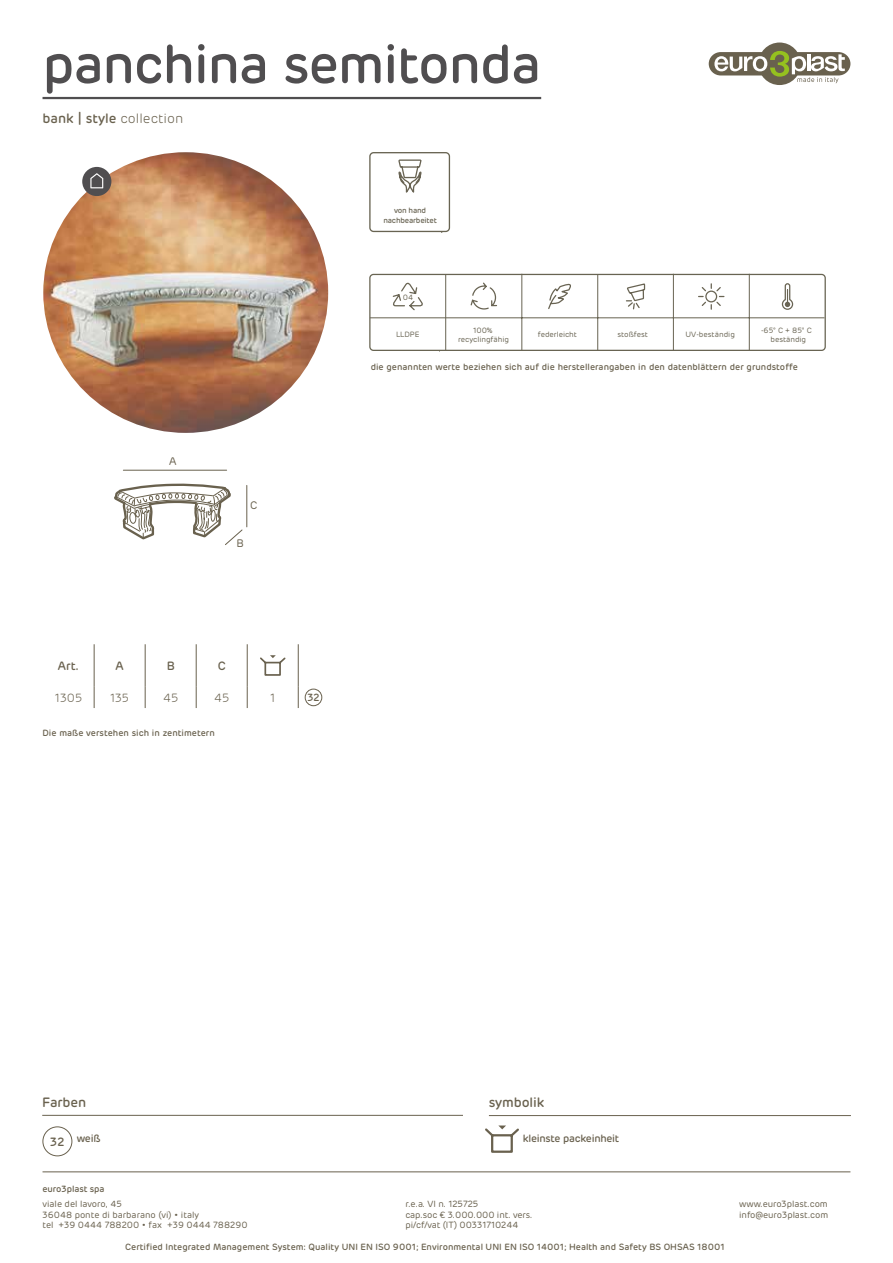
<style>
.page{position:relative;width:893px;height:1263px;background:#fff}
.page>*{position:absolute;margin:0;border:0;box-sizing:border-box;transform-origin:0 0}
.t1{font:500 54px "Rubrik";letter-spacing:-.025em;color:#504e50}
.t2{font:500 13.5px "Rubrik";letter-spacing:-.01em;color:#69614e}
.t3{font:500 12px "Rubrik";color:#69614e}
.t4{font:300 12px "Rubrik";color:#69614e}
.t5{font:300 11.85px "Rubrik";color:#69614e}
.t6{font:10.95px "Rubrik";color:#69614e}
.t7{font:500 10.5px "Rubrik";letter-spacing:-.025em;color:#69614e}
.t8{font:500 10.35px "Rubrik";color:#69614e}
.t9{font:500 9px "Rubrik";color:#69614e}
.t10{font:9px/10.5px "Rubrik";letter-spacing:-.01em;color:#69614e}
.t11{font:7.65px/9.1px "Rubrik";letter-spacing:-.01em;color:#696453;text-align:center}
.t12{font:500 7.65px/9.3px "Rubrik";letter-spacing:-.025em;color:#696453;text-align:center}
.s1{font-weight:300}
.s2{font-size:12px}
</style>
<div class="page">
<hr style="left:43px;top:1171px;width:807px;height:1px;background:#69614e">
<div style="left:758px;top:43px;width:43px;height:42px;background:#69614e;border-radius:50%"></div>
<div style="left:709px;top:52px;width:141px;height:23px;background:#69614e;border-radius:12px"></div>
<svg style="left:714px;top:51px;width:131px;height:32px"></svg>
<hr style="left:43px;top:97px;width:498px;height:2px;background:#504e50">
<img style="left:43px;top:152px;width:285px;height:281px">
<div style="left:82px;top:167px;width:29px;height:29px;background:#504e50;border-radius:50%"></div>
<svg style="left:90px;top:173px;width:13px;height:15px"></svg>
<hr style="left:196px;top:644px;width:1px;height:43px;background:#69614e">
<svg style="left:196px;top:687px;width:1px;height:21px"></svg>
<svg style="left:298px;top:687px;width:1px;height:21px"></svg>
<hr style="left:298px;top:644px;width:1px;height:43px;background:#69614e">
<hr style="left:247px;top:644px;width:1px;height:43px;background:#69614e">
<svg style="left:247px;top:687px;width:1px;height:21px"></svg>
<hr style="left:94px;top:644px;width:1px;height:43px;background:#69614e">
<hr style="left:145px;top:644px;width:1px;height:43px;background:#69614e">
<svg style="left:94px;top:687px;width:1px;height:21px"></svg>
<svg style="left:145px;top:687px;width:1px;height:21px"></svg>
<svg style="left:260px;top:655px;width:26px;height:21px"></svg>
<div style="left:305px;top:689px;width:17px;height:17px;border:1px solid #69614e;border-radius:50%"></div>
<svg style="left:114px;top:483px;width:129px;height:62px"></svg>
<hr style="left:123px;top:470px;width:104px;height:1px;background:#69614e">
<hr style="left:246px;top:485px;width:1px;height:42px;background:#69614e">
<hr style="left:370px;top:318px;width:454px;height:1px;background:#686452">
<hr style="left:522px;top:274px;width:1px;height:76px;background:#686452">
<hr style="left:597px;top:274px;width:1px;height:77px;background:#686452">
<hr style="left:673px;top:274px;width:1px;height:76px;background:#686452">
<hr style="left:749px;top:274px;width:1px;height:76px;background:#686452">
<svg style="left:698px;top:282px;width:96px;height:28px"></svg>
<svg style="left:547px;top:283px;width:99px;height:66px"></svg>
<hr style="left:445px;top:274px;width:1px;height:77px;background:#686452">
<svg style="left:392px;top:282px;width:31px;height:29px"></svg>
<svg style="left:470px;top:282px;width:27px;height:28px"></svg>
<div style="left:369px;top:274px;width:457px;height:77px;border:1px solid #686452;border-radius:4px"></div>
<svg style="left:398px;top:159px;width:24px;height:34px"></svg>
<div style="left:369px;top:152px;width:81px;height:80px;border:1px solid #686452;border-radius:4px"></div>
<hr style="left:42px;top:1115px;width:421px;height:1px;background:#69614e">
<div style="left:43px;top:1126px;width:29px;height:30px;border:1px solid #69614e;border-radius:50%"></div>
<hr style="left:489px;top:1115px;width:362px;height:1px;background:#69614e">
<svg style="left:485px;top:1125px;width:34px;height:28px"></svg>
<h1 class="t1" style="left:43px;top:30px;width:500px">panchina semitonda</h1>
<h2 class="t2" style="left:43px;top:110px;width:142px">bank | style <span class="s1">collection</span></h2>
<p class="t12" style="left:383px;top:206px;width:55px">von hand nachbearbeitet</p>
<p class="t11" style="left:403px;top:293px;width:12px">04</p>
<p class="t11" style="left:458px;top:325px;width:52px">100% recyclingfähig</p>
<p class="t11" style="left:396px;top:330px;width:25px">LLDPE</p>
<p class="t11" style="left:538px;top:330px;width:41px">federleicht</p>
<p class="t11" style="left:618px;top:330px;width:32px">stoßfest</p>
<p class="t11" style="left:685px;top:330px;width:51px">UV-beständig</p>
<p class="t11" style="left:761px;top:325px;width:52px">-65° C + 85° C</p>
<p class="t11" style="left:771px;top:335px;width:37px">beständig</p>
<p class="t6" style="left:169px;top:454px;width:9px">A</p>
<p class="t6" style="left:250px;top:498px;width:9px">C</p>
<p class="t6" style="left:236px;top:536px;width:9px">B</p>
<h3 class="t3" style="left:58px;top:658px;width:23px">Art.</h3>
<h3 class="t3" style="left:116px;top:658px;width:10px">A</h3>
<h3 class="t3" style="left:167px;top:658px;width:10px">B</h3>
<h3 class="t3" style="left:218px;top:658px;width:9px">C</h3>
<h3 class="t5" style="left:55px;top:690px;width:29px">1305</h3>
<h3 class="t5" style="left:110px;top:690px;width:20px">135</h3>
<h3 class="t4" style="left:163px;top:690px;width:17px">45</h3>
<h3 class="t4" style="left:214px;top:690px;width:17px">45</h3>
<h3 class="t4" style="left:270px;top:690px;width:7px">1</h3>
<p class="t8" style="left:307px;top:691px;width:14px">32</p>
<p class="t9" style="left:43px;top:727px;width:174px">Die maße verstehen sich in zentimetern</p>
<p class="t9" style="left:371px;top:361px;width:429px">die genannten werte beziehen sich auf die herstellerangaben in den datenblättern der grundstoffe</p>
<h2 class="t2" style="left:42px;top:1093px;width:46px">Farben</h2>
<p class="t7" style="left:50px;top:1131px;width:52px"><span class="s2">32</span> weiß</p>
<h2 class="t2" style="left:489px;top:1093px;width:57px">symbolik</h2>
<p class="t7" style="left:523px;top:1132px;width:98px">kleinste packeinheit</p>
<p class="t9" style="left:43px;top:1183px;width:64px">euro3plast spa</p>
<p class="t10" style="left:43px;top:1199px;width:207px">viale del lavoro, 45<br>36048 ponte di barbarano (vi) • italy<br>tel +39 0444 788200 • fax +39 0444 788290</p>
<p class="t10" style="left:405px;top:1199px;width:129px">r.e.a. VI n. 125725<br>cap.soc € 3.000.000 int. vers. pi/cf/vat (IT) 00331710244</p>
<p class="t10" style="left:739px;top:1199px;width:91px">www.euro3plast.com info@euro3plast.com</p>
<p class="t9" style="left:125px;top:1241px;width:601px">Certified Integrated Management System: Quality UNI EN ISO 9001; Environmental UNI EN ISO 14001; Health and Safety BS OHSAS 18001</p>
</div>
